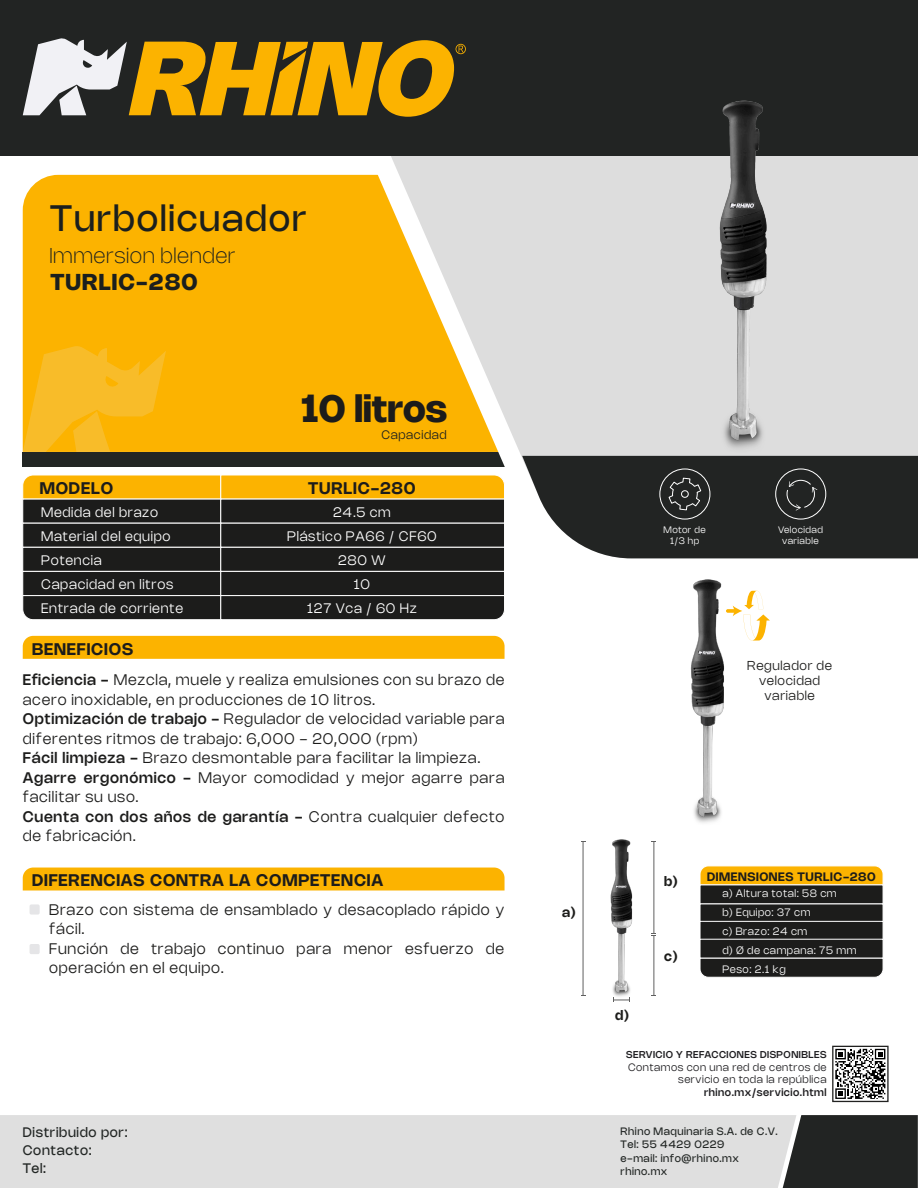
<style>
.page{position:relative;width:918px;height:1188px;background:#fff}
.page>*{position:absolute;margin:0;border:0;box-sizing:border-box;transform-origin:0 0}
.t1{font:700 37.5px "Nohemi";color:#1c1c1b}
.t2{font:36px "Nohemi";letter-spacing:.05em;color:#1b1f1e}
.t3{font:700 22.5px "Nohemi";letter-spacing:.05em;color:#1b1f1e}
.t4{font:200 21px "Nohemi";letter-spacing:.025em;color:#1b1f1e}
.t5{font:600 16.5px "Nohemi";letter-spacing:.05em;color:#1c1c1b}
.t6{font:300 15px/19.5px "Nohemi";letter-spacing:.05em;color:#1c1c1b}
.t7{font:300 13.5px/24px "Nohemi";letter-spacing:.05em;color:#fff}
.t8{font:13.5px/18px "Nohemi";letter-spacing:.05em;color:#222624}
.t9{font:600 13.5px "Nohemi";color:#1d1d1b}
.t10{font:300 12.6px/15.1px "Nohemi";letter-spacing:.05em;color:#1c1c1b;text-align:center}
.t11{font:600 12px "Nohemi";letter-spacing:.05em;color:#1c1c1b}
.t12{font:300 12px "Nohemi";letter-spacing:.05em;color:#1b1f1e}
.t13{font:300 10.5px/18.9px "Nohemi";letter-spacing:.05em;color:#fff}
.t14{font:10.5px/13.5px "Nohemi";letter-spacing:.05em;color:#222624}
.t15{font:300 10.5px/12.6px "Nohemi";letter-spacing:.05em;color:#1f1e21;text-align:right}
.t16{font:500 10.5px "Nohemi";letter-spacing:.05em;color:#1f1e21}
.t17{font:500 9.75px "Nohemi";letter-spacing:.05em;color:#1f1e21}
.t18{font:300 9.15px/10.5px "Nohemi";letter-spacing:.05em;color:#fff;text-align:center}
.s1{font-weight:500}
</style>
<div class="page">
<img style="left:691px;top:579px;width:67px;height:244px">
<img style="left:581px;top:839px;width:74px;height:159px">
<div style="left:23px;top:175px;width:282px;height:277px;background:#fcb300"></div>
<div style="left:23px;top:452px;width:570px;height:14px;background:#222624"></div>
<svg style="left:23px;top:346px;width:143px;height:106px"></svg>
<svg style="left:305px;top:155px;width:613px;height:404px;fill:#ddd"></svg>
<div style="left:23px;top:636px;width:482px;height:23px;background:#fcb300"></div>
<div style="left:23px;top:868px;width:482px;height:23px;background:#fcb300"></div>
<div style="left:30px;top:904px;width:10px;height:11px;background:#e5e5e7;border-radius:2px"></div>
<div style="left:30px;top:944px;width:10px;height:10px;background:#e5e5e7;border-radius:2px"></div>
<div style="left:0;top:1115px;width:783px;height:73px;background:#dfdfdf"></div>
<svg style="left:783px;top:1115px;width:135px;height:73px"></svg>
<div style="left:0;top:0;width:918px;height:155px;background:#222423"></div>
<svg style="left:23px;top:38px;width:443px;height:79px"></svg>
<svg style="left:22px;top:474px;width:483px;height:25px"></svg>
<div style="left:22px;top:499px;width:199px;height:25px;background:#1c1c1b"></div>
<div style="left:220px;top:499px;width:285px;height:25px;background:#1c1c1b"></div>
<div style="left:22px;top:523px;width:199px;height:25px;background:#1c1c1b;border:1px solid #fff"></div>
<div style="left:220px;top:523px;width:285px;height:25px;background:#1c1c1b;border:1px solid #fff"></div>
<div style="left:22px;top:547px;width:199px;height:25px;background:#1c1c1b;border:1px solid #fff"></div>
<div style="left:220px;top:547px;width:285px;height:25px;background:#1c1c1b;border:1px solid #fff"></div>
<div style="left:22px;top:571px;width:199px;height:25px;background:#1c1c1b;border:1px solid #fff"></div>
<div style="left:220px;top:571px;width:285px;height:25px;background:#1c1c1b;border:1px solid #fff"></div>
<svg style="left:22px;top:595px;width:483px;height:25px"></svg>
<svg style="left:700px;top:866px;width:183px;height:19px"></svg>
<div style="left:700px;top:885px;width:183px;height:19px;background:#1c1c1b;border:1px solid #fff"></div>
<div style="left:700px;top:904px;width:183px;height:19px;background:#1c1c1b"></div>
<div style="left:700px;top:921px;width:183px;height:20px;background:#1c1c1b;border:1px solid #fff"></div>
<div style="left:700px;top:939px;width:183px;height:20px;background:#1c1c1b"></div>
<svg style="left:700px;top:958px;width:183px;height:20px"></svg>
<svg style="left:832px;top:1045px;width:57px;height:58px"></svg>
<svg style="left:835px;top:1049px;width:50px;height:50px"></svg>
<div style="left:832px;top:1046px;width:57px;height:56px;border:1px solid #222221"></div>
<hr style="left:583px;top:842px;width:1px;height:154px;background:#606060">
<hr style="left:653px;top:842px;width:1px;height:91px;background:#606060">
<hr style="left:653px;top:935px;width:1px;height:60px;background:#606060">
<svg style="left:613px;top:998px;width:17px;height:4px"></svg>
<svg style="left:726px;top:609px;width:11px;height:4px"></svg>
<svg style="left:733px;top:591px;width:37px;height:50px"></svg>
<svg style="left:522px;top:456px;width:396px;height:102px"></svg>
<img style="left:601px;top:100px;width:282px;height:371px">
<h2 class="t2" style="left:50px;top:200px;width:258px">Turbolicuador</h2>
<h3 class="t4" style="left:49px;top:245px;width:188px">Immersion blender</h3>
<h3 class="t3" style="left:50px;top:271px;width:149px">TURLIC-280</h3>
<p class="t5" style="left:40px;top:480px;width:75px">MODELO</p>
<p class="t7" style="left:41px;top:500px;width:144px">Medida del brazo<br>Material del equipo<br>Potencia<br>Capacidad en litros<br>Entrada de corriente</p>
<p class="t5" style="left:32px;top:641px;width:102px">BENEFICIOS</p>
<h1 class="t1" style="left:302px;top:390px;width:147px">10 litros</h1>
<p class="t12" style="left:381px;top:428px;width:67px">Capacidad</p>
<p class="t5" style="left:308px;top:480px;width:109px">TURLIC-280</p>
<p class="t7" style="left:287px;top:501px;width:151px;text-align:center">24.5 cm<br>Plástico PA66 / CF60<br>280 W<br>10<br>127 Vca / 60 Hz</p>
<p class="t6" style="left:23px;top:671px;width:483px"><span class="s1">Eficiencia -</span> Mezcla, muele y realiza emulsiones con su brazo de acero inoxidable, en producciones de 10 litros.<br><span class="s1">Optimización de trabajo -</span> Regulador de velocidad variable para diferentes ritmos de trabajo: 6,000 - 20,000 (rpm)<br><span class="s1">Fácil limpieza -</span> Brazo desmontable para facilitar la limpieza.<br><span class="s1">Agarre ergonómico -</span> Mayor comodidad y mejor agarre para facilitar su uso.<br><span class="s1">Cuenta con dos años de garantía -</span> Contra cualquier defecto de fabricación.</p>
<p class="t5" style="left:32px;top:872px;width:353px">DIFERENCIAS CONTRA LA COMPETENCIA</p>
<p class="t6" style="left:49px;top:901px;width:456px">Brazo con sistema de ensamblado y desacoplado rápido y fácil.<br>Función de trabajo continuo para menor esfuerzo de operación en el equipo.</p>
<p class="t8" style="left:23px;top:1124px;width:106px">Distribuido por:<br>Contacto:<br>Tel:</p>
<p class="t18" style="left:664px;top:525px;width:44px">Motor de<br>1/3 hp</p>
<p class="t18" style="left:778px;top:525px;width:46px">Velocidad variable</p>
<p class="t10" style="left:747px;top:658px;width:86px">Regulador de velocidad variable</p>
<p class="t9" style="left:562px;top:906px;width:15px">a)</p>
<p class="t9" style="left:615px;top:1009px;width:15px">d)</p>
<p class="t9" style="left:664px;top:874px;width:15px">b)</p>
<p class="t9" style="left:664px;top:949px;width:15px">c)</p>
<p class="t11" style="left:707px;top:871px;width:170px">DIMENSIONES TURLIC-280</p>
<p class="t13" style="left:722px;top:884px;width:136px">a) Altura total: 58 cm<br>b) Equipo: 37 cm<br>c) Brazo: 24 cm<br>d) Ø de campana: 75 mm<br>Peso: 2.1 kg</p>
<p class="t17" style="left:626px;top:1050px;width:202px">SERVICIO Y REFACCIONES DISPONIBLES</p>
<p class="t15" style="left:628px;top:1061px;width:200px">Contamos con una red de centros de servicio en toda la república</p>
<p class="t16" style="left:704px;top:1087px;width:124px">rhino.mx/servicio.html</p>
<p class="t14" style="left:621px;top:1125px;width:159px">Rhino Maquinaria S.A. de C.V.<br>Tel: 55 4429 0229<br>e-mail: info@rhino.mx rhino.mx</p>
</div>
